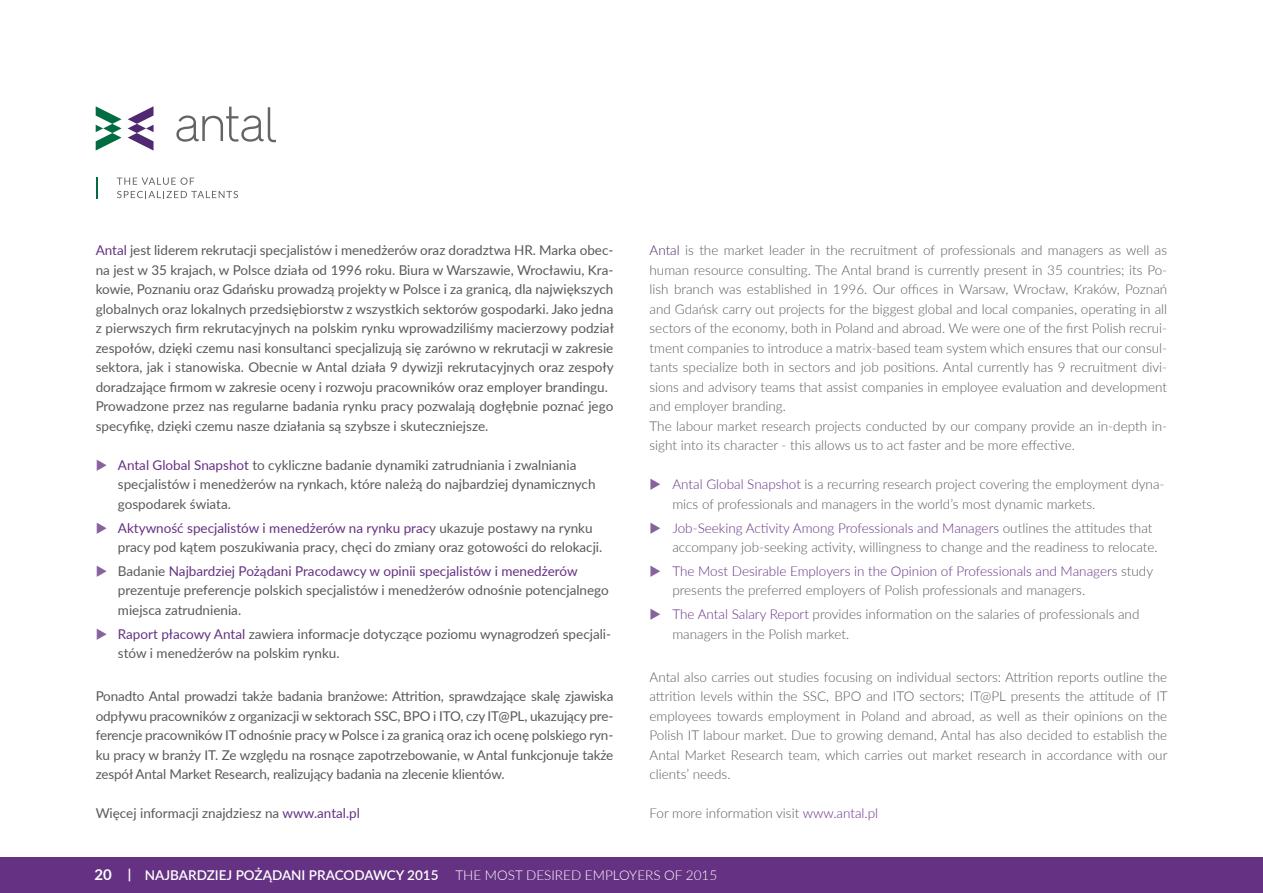
<style>
.page{position:relative;width:1263px;height:893px;background:#fff}
.page>*{position:absolute;margin:0;border:0;box-sizing:border-box;transform-origin:0 0}
.t1{font:13.5px/19.5px "Lato";color:#58595b}
.t2{font:300 13.5px/19.5px "Lato";color:#58595b}
.t3{font:600 13.5px "Lato";color:#fff}
.s1{color:#653182}
.s2{color:#4a2664}
.s3{font-weight:700;font-size:15px}
.s4{font-weight:700}
.s5{font-weight:300}
</style>
<div class="page">
<div style="left:0;top:857px;width:1263px;height:36px;background:#653182"></div>
<svg style="left:96px;top:106px;width:26px;height:45px"></svg>
<svg style="left:128px;top:106px;width:26px;height:45px"></svg>
<svg style="left:176px;top:107px;width:100px;height:35px"></svg>
<svg style="left:117px;top:177px;width:77px;height:8px"></svg>
<svg style="left:117px;top:191px;width:121px;height:7px"></svg>
<svg style="left:96px;top:177px;width:1px;height:22px"></svg>
<p class="t1" style="left:96px;top:240px;width:520px"><span class="s1">Antal</span> jest liderem rekrutacji specjalistów i menedżerów oraz doradztwa HR. Marka obec&shy;na jest w 35 krajach, w Polsce działa od 1996 roku. Biura w Warszawie, Wrocławiu, Kra&shy;kowie, Poznaniu oraz Gdańsku prowadzą projekty w Polsce i za granicą, dla największych globalnych oraz lokalnych przedsiębiorstw z wszystkich sektorów gospodarki. Jako jedna z pierwszych firm rekrutacyjnych na polskim rynku wprowadziliśmy macierzowy podział zespołów, dzięki czemu nasi konsultanci specjalizują się zarówno w rekrutacji w zakresie sektora, jak i stanowiska. Obecnie w Antal działa 9 dywizji rekrutacyjnych oraz zespoły doradzające firmom w zakresie oceny i rozwoju pracowników oraz employer brandingu.<br>Prowadzone przez nas regularne badania rynku pracy pozwalają dogłębnie poznać jego specyfikę, dzięki czemu nasze działania są szybsze i skuteczniejsze.</p>
<p class="t1" style="left:118px;top:455px;width:479px"><span class="s1">Antal Global Snapshot</span> to cykliczne badanie dynamiki zatrudniania i zwalniania specjalistów i menedżerów na rynkach, które należą do najbardziej dynamicznych gospodarek świata.</p>
<p class="t1" style="left:118px;top:517px;width:486px"><span class="s1">Aktywność specjalistów i menedżerów na rynku prac</span>y ukazuje postawy na rynku pracy pod kątem poszukiwania pracy, chęci do zmiany oraz gotowości do relokacji.</p>
<p class="t1" style="left:118px;top:561px;width:492px">Badanie <span class="s1">Najbardziej Pożądani Pracodawcy w opinii specjalistów i menedżerów </span>prezentuje preferencje polskich specjalistów i menedżerów odnośnie potencjalnego miejsca zatrudnienia.</p>
<p class="t1" style="left:118px;top:623px;width:495px"><span class="s1">Raport płacowy Antal</span> zawiera informacje dotyczące poziomu wynagrodzeń specjali&shy;stów i menedżerów na polskim rynku.</p>
<p class="t1" style="left:96px;top:686px;width:519px">Ponadto Antal prowadzi także badania branżowe: Attrition, sprawdzające skalę zjawiska odpływu pracowników z organizacji w sektorach SSC, BPO</p>
<p class="t1" style="left:96px;top:706px;width:519px;text-align:justify;text-indent:337px">i ITO, czy IT@PL, ukazujący pre&shy;ferencje pracowników IT odnośnie pracy w Polsce i za granicą oraz ich ocenę polskiego ryn&shy;ku pracy w branży IT. Ze względu na rosnące zapotrzebowanie, w Antal funkcjonuje także zespół Antal Market Research, realizujący badania na zlecenie klientów.</p>
<p class="t1" style="left:96px;top:803px;width:266px">Więcej informacji znajdziesz na <span class="s1">www.antal.pl</span></p>
<p class="t2" style="left:649px;top:240px;width:519px"><span class="s2">Antal</span> is the market leader in the recruitment of professionals and managers as well as human resource consulting. The Antal brand is currently present in 35 countries; its Po&shy;lish branch was established in 1996. Our offices in Warsaw, Wrocław, Kraków, Poznań and Gdańsk carry out projects for the biggest global and local companies, operating in all sectors of the economy, both in Poland and abroad. We were one of the first Polish recrui&shy;tment companies to introduce a matrix-based team system which ensures that our consul&shy;tants specialize both in sectors and job positions. Antal currently has 9 recruitment divi&shy;sions and advisory teams that assist companies in employee evaluation and development and employer branding.<br>The labour market research projects conducted by our company provide an in-depth in&shy;sight into its character - this allows us to act faster and be more effective.</p>
<p class="t2" style="left:672px;top:474px;width:494px"><span class="s1">Antal Global Snapshot</span> is a recurring research project covering the employment dyna&shy;mics of professionals and managers in the world’s most dynamic markets.</p>
<p class="t2" style="left:672px;top:517px;width:487px"><span class="s1">Job-Seeking Activity Among Professionals and Managers</span> outlines the attitudes that accompany job-seeking activity, willingness to change and the readiness to relocate.</p>
<p class="t2" style="left:672px;top:561px;width:482px"><span class="s1">The Most Desirable Employers in the Opinion of Professionals and Managers</span> study presents the preferred employers of Polish professionals and managers.</p>
<p class="t2" style="left:672px;top:604px;width:469px"><span class="s1">The Antal Salary Report</span> provides information on the salaries of professionals and managers in the Polish market.</p>
<p class="t2" style="left:649px;top:667px;width:519px">Antal also carries out studies focusing on individual sectors: Attrition reports outline the attrition levels within the SSC, BPO</p>
<p class="t2" style="left:649px;top:686px;width:519px;text-indent:270px">sectors; IT@PL presents the attitude of IT employees towards employment in Poland and abroad, as well as their opinions on the Polish IT labour market. Due to growing demand, Antal has also decided to establish the Antal M arket Research team, which carries out market research in accordance with our clients’ needs.</p>
<p class="t2" style="left:649px;top:803px;width:230px">For more information visit <span class="s1">www.antal.pl</span></p>
<p class="t2" style="left:866px;top:686px;width:34px">and ITO</p>
<p class="t3" style="left:95px;top:865px;width:624px"><span class="s3">20</span> <span class="s4">|</span> NAJBARDZIEJ POŻĄDAN I PRACODAWCY 2015 <span class="s5">The M ost D esired Employers of 2015</span></p>
</div>
